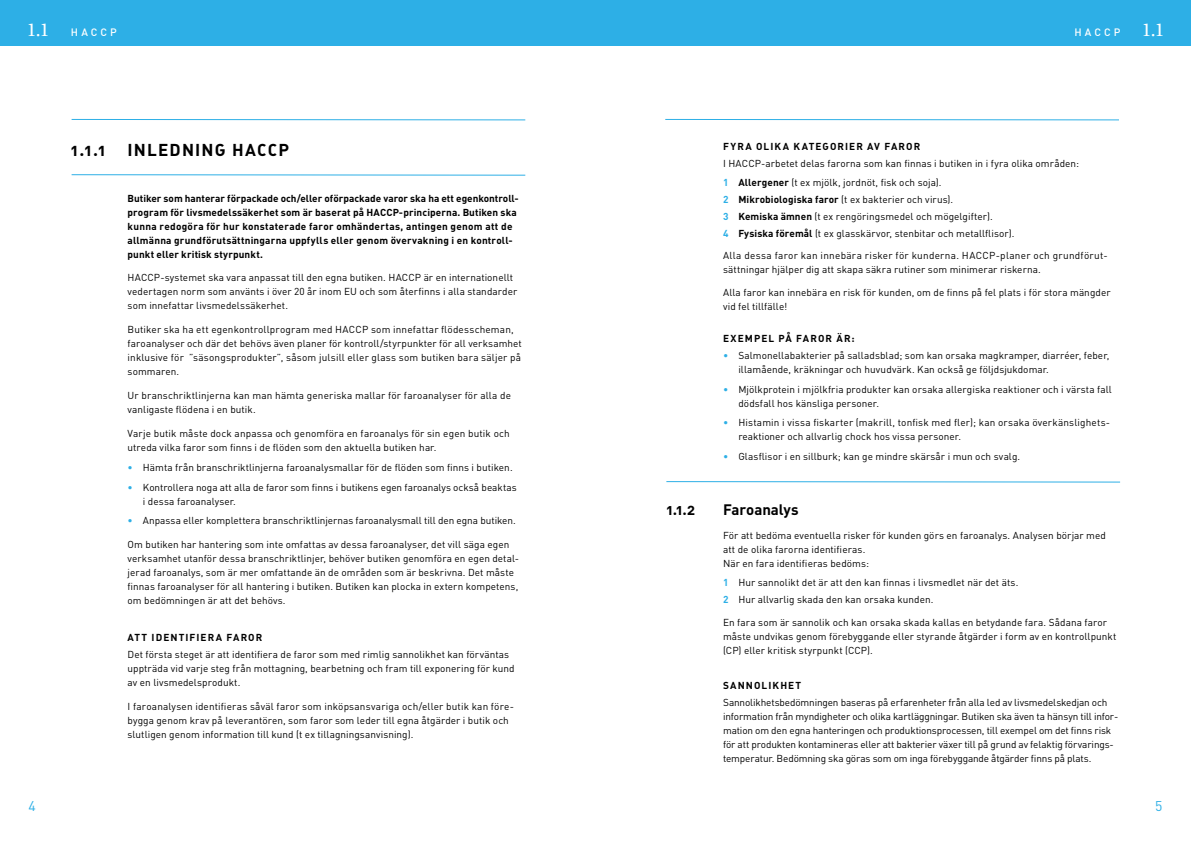
<style>
.page{position:relative;width:1191px;height:842px;background:#fff}
.page>*{position:absolute;margin:0;border:0;box-sizing:border-box;transform-origin:0 0}
.t1{font:17px "DIN Bold Alternate";letter-spacing:.065em;color:#000}
.t2{font:15px "DIN Bold Alternate";letter-spacing:-.005em;color:#000}
.t3{font:14px "DIN";color:#2dafe6}
.t4{font:500 10.5px "DIN";letter-spacing:.29em;color:#fff}
.t5{font:10px/14px "DIN";letter-spacing:.005em;color:#000}
.t6{font:10px/14px "DIN";letter-spacing:-.015em;color:#000}
.t7{font:700 10px/14px "DIN";letter-spacing:.015em;color:#000}
.t8{font:10px/14px "DIN";letter-spacing:.025em;color:#000}
.t9{font:10px "DIN Bold Alternate";letter-spacing:.105em;color:#000}
.s1{font-family:"Mercury Display";font-weight:400;font-size:20px}
.s2{color:#2dafe6}
.s3{font-weight:700;color:#2dafe6}
.s4{font-weight:700}
</style>
<div class="page">
<div style="left:0;top:0;width:1191px;height:45px;background:#2dafe6"></div>
<svg style="left:71px;top:119px;width:455px;height:2px"></svg>
<svg style="left:665px;top:119px;width:454px;height:2px"></svg>
<svg style="left:666px;top:481px;width:454px;height:2px"></svg>
<svg style="left:71px;top:174px;width:455px;height:2px"></svg>
<p class="t4" style="left:28px;top:25px;width:91px"><span class="s1">1.1</span> HACCP</p>
<p class="t4" style="left:1074px;top:25px;width:90px">HACCP <span class="s1">1.1</span></p>
<h1 class="t1" style="left:71px;top:139px;width:36px">1.1.1</h1>
<h1 class="t1" style="left:128px;top:139px;width:163px">INLEDNING HACCP</h1>
<p class="t7" style="left:128px;top:190px;width:393px">Butiker som hanterar förpackade och/eller oförpackade varor ska ha ett egenkontroll&shy;program för livsmedelssäkerhet som är baserat på HACCP-principerna. Butiken ska kunna redogöra för hur konstaterade faror omhändertas, antingen genom att de allmänna grundförutsättningarna uppfylls eller genom övervakning i en kontroll&shy;punkt eller kritisk styrpunkt.</p>
<p class="t5" style="left:128px;top:271px;width:391px">HACCP-systemet ska vara anpassat till den egna butiken. HACCP är en internationellt vedertagen norm som använts i över 20 år inom EU och som återfinns i alla standarder som innefattar livsmedelssäkerhet.</p>
<p class="t5" style="left:128px;top:323px;width:396px">Butiker ska ha ett egenkontrollprogram med HACCP som innefattar flödesscheman, faroanalyser och där det behövs även planer för kontroll/styrpunkter för all verksamhet inklusive för ”säsongsprodukter”, såsom julsill eller glass som butiken bara säljer på sommaren.</p>
<p class="t5" style="left:128px;top:388px;width:385px">Ur branschriktlinjerna kan man hämta generiska mallar för faroanalyser för alla de vanligaste flödena i en butik.</p>
<p class="t5" style="left:128px;top:426px;width:384px">Varje butik måste dock anpassa och genomföra en faroanalys för sin egen butik och utreda vilka faror som finns i de flöden som den aktuella butiken har.</p>
<p class="t5" style="left:128px;top:460px;width:387px"><span class="s2">•</span> Hämta från branschriktlinjerna faroanalysmallar för de flöden som finns i butiken.</p>
<p class="t5" style="left:143px;top:480px;width:375px;text-indent:-15px"><span class="s2">•</span> Kontrollera noga att alla de faror som finns i butikens egen faroanalys också beaktas i dessa faroanalyser.</p>
<p class="t5" style="left:128px;top:513px;width:390px"><span class="s2">•</span> Anpassa eller komplettera branschriktlinjernas faroanalysmall till den egna butiken.</p>
<p class="t5" style="left:128px;top:537px;width:393px">Om butiken har hantering som inte omfattas av dessa faroanalyser, det vill säga egen verksamhet utanför dessa branschriktlinjer, behöver butiken genomföra en egen detal&shy;jerad faroanalys, som är mer omfattande än de områden som är beskrivna. Det måste finnas faroanalyser för all hantering i butiken. Butiken kan plocka in extern kompetens, om bedömningen är att det behövs.</p>
<p class="t9" style="left:128px;top:631px;width:136px">ATT IDENTIFIERA FAROR</p>
<p class="t5" style="left:128px;top:647px;width:389px">Det första steget är att identifiera de faror som med rimlig sannolikhet kan förväntas uppträda vid varje steg från mottagning, bearbetning och fram till exponering för kund av en livsmedelsprodukt.</p>
<p class="t5" style="left:128px;top:699px;width:388px">I faroanalysen identifieras såväl faror som inköpsansvariga och/eller butik kan före&shy;bygga genom krav på leverantören, som faror som leder till egna åtgärder i butik och slutligen genom information till kund (t ex tillagningsanvisning).</p>
<p class="t9" style="left:723px;top:140px;width:199px">FYRA OLIKA KATEGORIER AV FAROR</p>
<p class="t5" style="left:723px;top:153px;width:357px;line-height:19.7px">I HACCP-arbetet delas farorna som kan finnas i butiken in i fyra olika områden:<br><span class="s3">1</span> <span class="s4">Allergener</span> (t ex mjölk, jordnöt, fisk och soja).</p>
<p class="t5" style="left:723px;top:191px;width:293px;line-height:16.8px"><span class="s3">2</span> <span class="s4">Mikrobiologiska faror</span> (t ex bakterier och virus).<br><span class="s3">3</span> <span class="s4">Kemiska ämnen</span> (t ex rengöringsmedel och mögelgifter).<br><span class="s3">4</span> <span class="s4">Fysiska föremål</span> (t ex glasskärvor, stenbitar och metallflisor).</p>
<p class="t8" style="left:723px;top:248px;width:384px">Alla dessa faror kan innebära risker för kunderna. HACCP-planer och grundförut&shy;sättningar hjälper dig att skapa säkra rutiner som minimerar riskerna.</p>
<p class="t5" style="left:723px;top:285px;width:389px">Alla faror kan innebära en risk för kunden, om de finns på fel plats i för stora mängder vid fel tillfälle!</p>
<p class="t9" style="left:723px;top:332px;width:133px">EXEMPEL PÅ FAROR ÄR:</p>
<p class="t5" style="left:738px;top:348px;width:372px;text-indent:-15px"><span class="s2">•</span> Salmonellabakterier på salladsblad; som kan orsaka magkramper, diarréer, feber, illamående, kräkningar och huvudvärk. Kan också ge följdsjukdomar.</p>
<p class="t5" style="left:738px;top:382px;width:375px;text-indent:-15px"><span class="s2">•</span> Mjölkprotein i mjölkfria produkter kan orsaka allergiska reaktioner och i värsta fall dödsfall hos känsliga personer.</p>
<p class="t5" style="left:738px;top:416px;width:373px;text-indent:-15px"><span class="s2">•</span> Histamin i vissa fiskarter (makrill, tonfisk med fler); kan orsaka överkänslighets&shy;reaktioner och allvarlig chock hos vissa personer.</p>
<p class="t5" style="left:723px;top:449px;width:299px"><span class="s2">•</span> Glasflisor i en sillburk; kan ge mindre skärsår i mun och svalg.</p>
<h2 class="t2" style="left:666px;top:499px;width:31px">1.1.2</h2>
<h2 class="t2" style="left:723px;top:499px;width:77px">Faroanalys</h2>
<p class="t5" style="left:723px;top:528px;width:384px">För att bedöma eventuella risker för kunden görs en faroanalys. Analysen börjar med att de olika farorna identifieras.<br>När en fara identifieras bedöms:</p>
<p class="t5" style="left:723px;top:574px;width:297px;line-height:16.8px"><span class="s3">1</span> Hur sannolikt det är att den kan finnas i livsmedlet när det äts.<br><span class="s3">2</span> Hur allvarlig skada den kan orsaka kunden.</p>
<p class="t5" style="left:723px;top:615px;width:395px">En fara som är sannolik och kan orsaka skada kallas en betydande fara. Sådana faror måste undvikas genom förebyggande eller styrande åtgärder i form av en kontrollpunkt (CP) eller kritisk styrpunkt (CCP).</p>
<p class="t9" style="left:723px;top:679px;width:80px">SANNOLIKHET</p>
<p class="t6" style="left:723px;top:695px;width:394px">Sannolikhetsbedömningen baseras på erfarenheter från alla led av livsmedelskedjan och information från myndigheter och olika kartläggningar. Butiken ska även ta hänsyn till infor-- mation om den egna hanteringen och produktionsprocessen, till exempel om det finns risk för att produkten kontamineras eller att bakterier växer till på grund av felaktig förvarings&shy;temperatur. Bedömning ska göras som om inga förebyggande åtgärder finns på plats.</p>
<h3 class="t3" style="left:28px;top:798px;width:9px">4</h3>
<h3 class="t3" style="left:1155px;top:798px;width:9px">5</h3>
</div>
